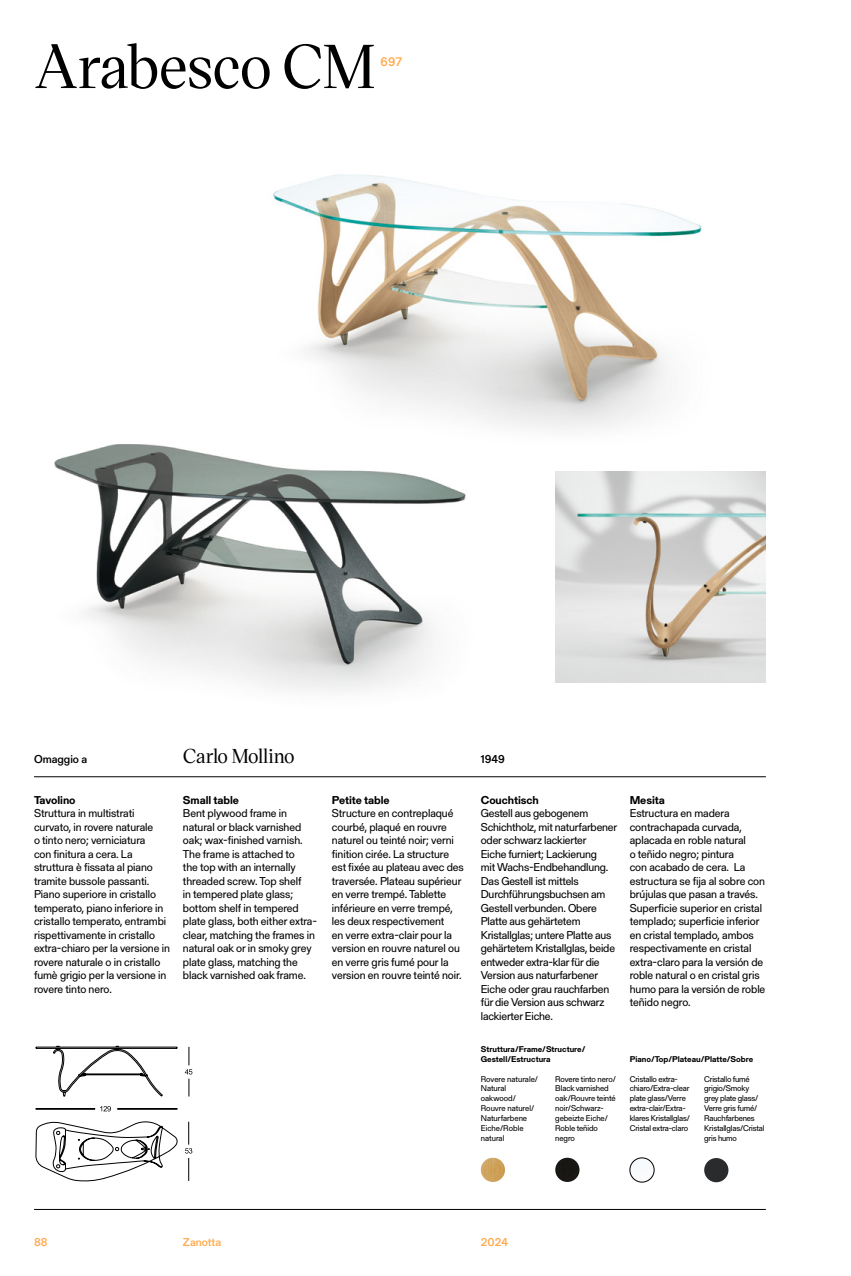
<style>
.page{position:relative;width:851px;height:1276px;background:#fff}
.page>*{position:absolute;margin:0;border:0;box-sizing:border-box;transform-origin:0 0}
.t1{font:500 60px "Victor Serif 50";letter-spacing:-.015em;color:#000}
.t2{font:500 19.5px "Victor Serif 50";letter-spacing:-.025em;color:#000}
.t3{font:500 12.3px "Gerstner Programm FSL";color:#ffaa4f}
.t4{font:11.25px/13.5px "Gerstner Programm FSL";letter-spacing:-.005em;color:#000}
.t5{font:700 11.25px "Gerstner Programm FSL";letter-spacing:-.005em;color:#000}
.t6{font:500 11.25px "Gerstner Programm FSL";color:#ffaa4f}
.t7{font:500 11.25px "Gerstner Programm FSL";color:#000}
.t8{font:8.25px/9.9px "Gerstner Programm FSL";letter-spacing:-.02em;color:#000}
.t9{font:8.25px/9.9px "Gerstner Programm FSL";color:#000}
.t10{font:700 8.25px/9.9px "Gerstner Programm FSL";color:#000}
</style>
<div class="page">
<img style="left:54px;top:444px;width:412px;height:249px">
<img style="left:210px;top:174px;width:556px;height:307px">
<img style="left:555px;top:472px;width:210px;height:210px">
<hr style="left:34px;top:1209px;width:731px;height:1px;background:#000">
<hr style="left:34px;top:776px;width:731px;height:1px;background:#000">
<svg style="left:35px;top:1045px;width:157px;height:136px"></svg>
<img style="left:480px;top:1157px;width:25px;height:25px;border-radius:12px">
<img style="left:555px;top:1157px;width:24px;height:25px;border-radius:12px">
<img style="left:629px;top:1158px;width:25px;height:24px;border-radius:12px">
<div style="left:629px;top:1157px;width:25px;height:25px;border:1px solid #000;border-radius:50%"></div>
<img style="left:704px;top:1158px;width:24px;height:24px;border-radius:12px">
<h1 class="t1" style="left:34px;top:26px;width:344px">Arabesco CM</h1>
<p class="t3" style="left:380px;top:53px;width:23px">697</p>
<p class="t7" style="left:34px;top:751px;width:55px">Omaggio a</p>
<h2 class="t2" style="left:183px;top:743px;width:113px">Carlo Mollino</h2>
<p class="t5" style="left:34px;top:792px;width:43px">Tavolino</p>
<p class="t4" style="left:34px;top:806px;width:137px">Struttura in multistrati curvato, in rovere naturale<br>o tinto nero; verniciatura<br>con finitura a cera. La struttura è fissata al piano tramite bussole passanti.<br>Piano superiore in cristallo temperato, piano inferiore in cristallo temperato, entrambi rispettivamente in cristallo extra-chiaro per la versione in rovere naturale o in cristallo fumè grigio per la versione in rovere tinto nero.</p>
<p class="t5" style="left:183px;top:792px;width:57px">Small table</p>
<p class="t4" style="left:183px;top:806px;width:136px">Bent plywood frame in natural or black varnished oak; wax-finished varnish.<br>The frame is attached to<br>the top with an internally threaded screw. Top shelf<br>in tempered plate glass; bottom shelf in tempered plate glass, both either extra&shy;clear, matching the frames in natural oak or in smoky grey plate glass, matching the black varnished oak frame.</p>
<p class="t5" style="left:332px;top:792px;width:59px">Petite table</p>
<p class="t4" style="left:332px;top:806px;width:133px">Structure en contreplaqué courbé, plaqué en rouvre naturel ou teinté noir; verni finition cirée. La structure est fixée au plateau avec des traversée. Plateau supérieur en verre trempé. Tablette inférieure en verre trempé, les deux respectivement<br>en verre extra-clair pour la version en rouvre naturel ou en verre gris fumé pour la version en rouvre teinté noir.</p>
<p class="t7" style="left:480px;top:751px;width:26px">1949</p>
<p class="t5" style="left:480px;top:792px;width:60px">Couchtisch</p>
<p class="t4" style="left:480px;top:806px;width:138px">Gestell aus gebogenem<br>Schichtholz, mit naturfarbener oder schwarz lackierter<br>Eiche furniert; Lackierung<br>mit Wachs-Endbehandlung.<br>Das Gestell ist mittels<br>Durchführungsbuchsen am<br>Gestell verbunden. Obere<br>Platte aus gehärtetem<br>Kristallglas; untere Platte aus gehärtetem Kristallglas, beide entweder extra-klar für die<br>Version aus naturfarbener<br>Eiche oder grau rauchfarben für die Version aus schwarz lackierter Eiche.</p>
<p class="t10" style="left:480px;top:1043px;width:106px">Struttura/Frame/Structure/<br>Gestell/Estructura</p>
<p class="t9" style="left:480px;top:1073px;width:59px">Rovere naturale/<br>Natural oakwood/<br>Rouvre naturel/<br>Naturfarbene<br>Eiche/Roble natural</p>
<p class="t8" style="left:555px;top:1073px;width:62px">Rovere tinto nero/<br>Black varnished oak/Rouvre teinté noir/Schwarz&shy;gebeizte Eiche/<br>Roble teñido negro</p>
<p class="t5" style="left:629px;top:792px;width:37px">Mesita</p>
<p class="t4" style="left:629px;top:806px;width:137px">Estructura en madera contrachapada curvada, aplacada en roble natural<br>o teñido negro; pintura<br>con acabado de cera. La estructura se fija al sobre con brújulas que pasan a través.<br>Superficie superior en cristal templado; superficie inferior en cristal templado, ambos respectivamente en cristal extra-claro para la versión de roble natural o en cristal gris humo para la versión de roble teñido negro.</p>
<p class="t10" style="left:629px;top:1053px;width:125px">Piano/Top/Plateau/Platte/Sobre</p>
<p class="t8" style="left:629px;top:1073px;width:62px">Cristallo extra&shy;chiaro/Extra-clear plate glass/Verre extra-clair/Extra&shy;klares Kristallglas/<br>Cristal extra-claro</p>
<p class="t8" style="left:704px;top:1073px;width:62px">Cristallo fumé grigio/Smoky grey plate glass/<br>Verre gris fumé/<br>Rauchfarbenes<br>Kristallglas/Cristal gris humo</p>
<p class="t6" style="left:34px;top:1234px;width:15px">88</p>
<p class="t6" style="left:183px;top:1234px;width:40px">Zanotta</p>
<p class="t6" style="left:480px;top:1234px;width:29px">2024</p>
</div>
